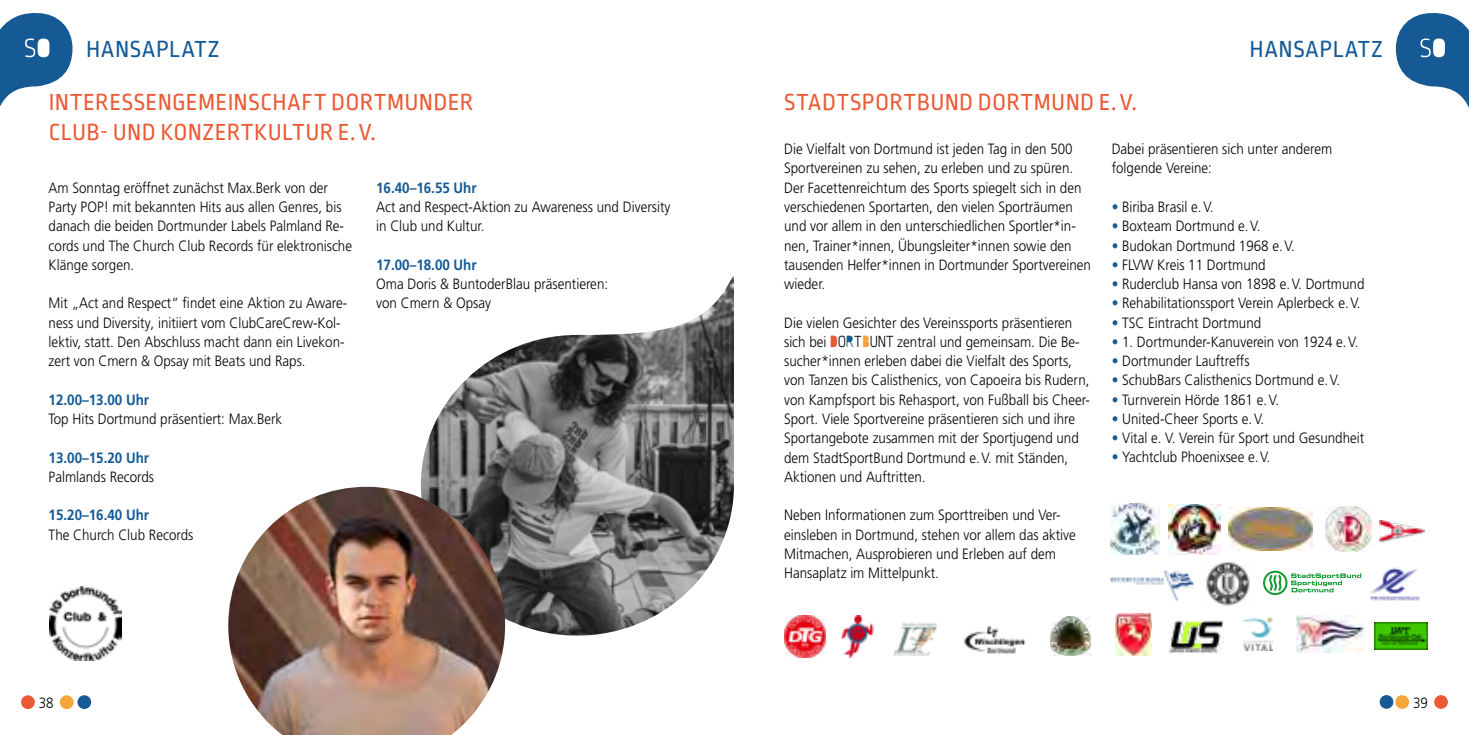
<style>
.page{position:relative;width:1469px;height:735px;background:#fff}
.page>*{position:absolute;margin:0;border:0;box-sizing:border-box;transform-origin:0 0}
.t1{font:24.5px/29.8px "Ropa Mix Pro";letter-spacing:.01em;color:#eb5a35}
.t2{font:24.5px "Ropa Mix Pro";letter-spacing:.035em;color:#155a94}
.t3{font:300 14.88px/19.2px "Frutiger LT Pro";color:#000;scale:.9 1}
.t4{font:700 14.88px "Frutiger LT Pro";color:#155a94;scale:.9 1}
.s1{font-family:"DORTBUNT Light";font-weight:400;color:#eb5a35}
.s2{font-family:"DORTBUNT Light";font-weight:400}
.s3{font-family:"DORTBUNT Light";font-weight:400;color:#155a94}
.s4{font-family:"DORTBUNT Light";font-weight:400;color:#f6a145}
.s5{color:#155a94}
</style>
<div class="page">
<div style="left:1379px;top:694px;width:14px;height:14px;background:#155a94;border-radius:50%"></div>
<div style="left:1395px;top:694px;width:13px;height:14px;background:#f7a439;border-radius:50%"></div>
<div style="left:1434px;top:694px;width:13px;height:14px;background:#eb5a35;border-radius:50%"></div>
<div style="left:21px;top:695px;width:14px;height:13px;background:#eb5a35;border-radius:50%"></div>
<div style="left:60px;top:695px;width:14px;height:13px;background:#f7a439;border-radius:50%"></div>
<div style="left:77px;top:694px;width:14px;height:14px;background:#155a94;border-radius:50%"></div>
<img style="left:1379px;top:520px;width:45px;height:21px">
<img style="left:1110px;top:503px;width:49px;height:51px">
<img style="left:1168px;top:504px;width:52px;height:50px">
<img style="left:1228px;top:507px;width:84px;height:43px">
<img style="left:1325px;top:506px;width:46px;height:45px">
<img style="left:1110px;top:570px;width:84px;height:30px">
<svg style="left:1263px;top:570px;width:98px;height:24px"></svg>
<img style="left:1206px;top:562px;width:44px;height:43px">
<img style="left:1370px;top:567px;width:48px;height:33px">
<img style="left:1115px;top:613px;width:36px;height:42px">
<img style="left:1168px;top:620px;width:55px;height:33px">
<img style="left:1243px;top:618px;width:29px;height:32px">
<img style="left:1296px;top:615px;width:67px;height:37px">
<img style="left:784px;top:615px;width:41px;height:41px">
<img style="left:840px;top:615px;width:34px;height:42px">
<img style="left:894px;top:622px;width:43px;height:33px">
<img style="left:1050px;top:616px;width:40px;height:39px">
<img style="left:964px;top:625px;width:61px;height:28px">
<img style="left:1374px;top:622px;width:52px;height:26px">
<svg style="left:0;top:13px;width:73px;height:94px"></svg>
<svg style="left:1395px;top:13px;width:73px;height:93px"></svg>
<img style="left:421px;top:276px;width:313px;height:359px">
<img style="left:49px;top:586px;width:72px;height:74px">
<img style="left:228px;top:486px;width:277px;height:248px">
<h1 class="t2" style="left:86px;top:36px;width:135px">HANSAPLATZ</h1>
<h1 class="t1" style="left:49px;top:89px;width:426px">INTERESSENGEMEINSCHAFT DORTMUNDER<br>CLUB- UND KONZERTKULTUR E. V.</h1>
<p class="t3" style="left:49px;top:178px;width:339px">Am Sonntag eröffnet zunächst Max.Berk von der Party POP! mit bekannten Hits aus allen Genres, bis danach die beiden Dortmunder Labels Palmland Re&shy;cords und The Church Club Records für elektronische Klänge sorgen.</p>
<p class="t3" style="left:49px;top:293px;width:332px">Mit „Act and Respect“ findet eine Aktion zu Aware&shy;ness und Diversity, initiiert vom ClubCareCrew-Kol&shy;lektiv, statt. Den Abschluss macht dann ein Livekon&shy;zert von Cmern &amp; Opsay mit Beats und Raps.</p>
<p class="t4" style="left:49px;top:390px;width:113px">12.00–13.00 Uhr</p>
<p class="t3" style="left:49px;top:409px;width:261px">Top Hits Dortmund präsentiert: Max.Berk</p>
<p class="t4" style="left:49px;top:448px;width:113px">13.00–15.20 Uhr</p>
<p class="t3" style="left:49px;top:467px;width:119px">Palmlands Records</p>
<p class="t4" style="left:49px;top:506px;width:113px">15.20–16.40 Uhr</p>
<p class="t3" style="left:49px;top:524px;width:162px">The Church Club Records</p>
<p class="t4" style="left:376px;top:178px;width:113px">16.40–16.55 Uhr</p>
<p class="t3" style="left:376px;top:197px;width:328px">Act and Respect-Aktion zu Awareness und Diversity in Club und Kultur.</p>
<p class="t4" style="left:376px;top:255px;width:113px">17.00–18.00 Uhr</p>
<p class="t3" style="left:376px;top:274px;width:259px">Oma Doris &amp; BuntoderBlau präsentieren: von Cmern &amp; Opsay</p>
<h1 class="t1" style="left:784px;top:89px;width:354px">STADTSPORTBUND DORTMUND E.V.</h1>
<h1 class="t2" style="left:1249px;top:36px;width:135px">HANSAPLATZ</h1>
<p class="t3" style="left:784px;top:139px;width:342px">Die Vielfalt von Dortmund ist jeden Tag in den 500<br>Sportvereinen zu sehen, zu erleben und zu spüren.<br>Der Facettenreichtum des Sports spiegelt sich in den verschiedenen Sportarten, den vielen Sporträumen und vor allem in den unterschiedlichen Sportler*in&shy;nen, Trainer*innen, Übungsleiter*innen sowie den tausenden Helfer*innen in Dortmunder Sportvereinen wieder.</p>
<p class="t3" style="left:784px;top:313px;width:341px">Die vielen Gesichter des Vereinssports präsentieren sich bei <span class="s1">D</span><span class="s2">O</span><span class="s3">R</span><span class="s2">T</span><span class="s4">B</span><span class="s2">UNT</span> zentral und gemeinsam. Die Be&shy;sucher*innen erleben dabei die Vielfalt des Sports, von Tanzen bis Calisthenics, von Capoeira bis Rudern, von Kampfsport bis Rehasport, von Fußball bis Cheer-Sport. Viele Sportvereine präsentieren sich und ihre Sportangebote zusammen mit der Sportjugend und dem StadtSportBund Dortmund e.V. mit Ständen, Aktionen und Auftritten.</p>
<p class="t3" style="left:784px;top:505px;width:325px">Neben Informationen zum Sporttreiben und Ver&shy;einsleben in Dortmund, stehen vor allem das aktive Mitmachen, Ausprobieren und Erleben auf dem Hansaplatz im Mittelpunkt.</p>
<p class="t3" style="left:1111px;top:139px;width:246px">Dabei präsentieren sich unter anderem folgende Vereine:</p>
<p class="t3" style="left:1111px;top:197px;width:115px"><span class="s5">•</span> Biriba Brasil e.V.</p>
<p class="t3" style="left:1111px;top:216px;width:167px"><span class="s5">•</span> Boxteam Dortmund e.V.</p>
<p class="t3" style="left:1111px;top:236px;width:205px"><span class="s5">•</span> Budokan Dortmund 1968 e.V.</p>
<p class="t3" style="left:1111px;top:255px;width:173px"><span class="s5">•</span> FLVW Kreis 11 Dortmund</p>
<p class="t3" style="left:1111px;top:274px;width:282px"><span class="s5">•</span> Ruderclub Hansa von 1898 e.V. Dortmund</p>
<p class="t3" style="left:1111px;top:293px;width:278px"><span class="s5">•</span> Rehabilitationssport Verein Aplerbeck e.V.</p>
<p class="t3" style="left:1111px;top:313px;width:168px"><span class="s5">•</span> TSC Eintracht Dortmund</p>
<p class="t3" style="left:1111px;top:332px;width:276px"><span class="s5">•</span> 1. Dortmunder-Kanuverein von 1924 e.V.</p>
<p class="t3" style="left:1111px;top:351px;width:155px"><span class="s5">•</span> Dortmunder Lauftreffs</p>
<p class="t3" style="left:1111px;top:370px;width:255px"><span class="s5">•</span> SchubBars Calisthenics Dortmund e.V.</p>
<p class="t3" style="left:1111px;top:390px;width:187px"><span class="s5">•</span> Turnverein Hörde 1861 e.V.</p>
<p class="t3" style="left:1111px;top:409px;width:171px"><span class="s5">•</span> United-Cheer Sports e.V.</p>
<p class="t3" style="left:1111px;top:428px;width:282px"><span class="s5">•</span> Vital e. V. Verein für Sport und Gesundheit</p>
<p class="t3" style="left:1111px;top:447px;width:178px"><span class="s5">•</span> Yachtclub Phoenixsee e.V.</p>
<p class="t3" style="left:39px;top:693px;width:18px">38</p>
<p class="t3" style="left:1412px;top:693px;width:18px">39</p>
</div>
